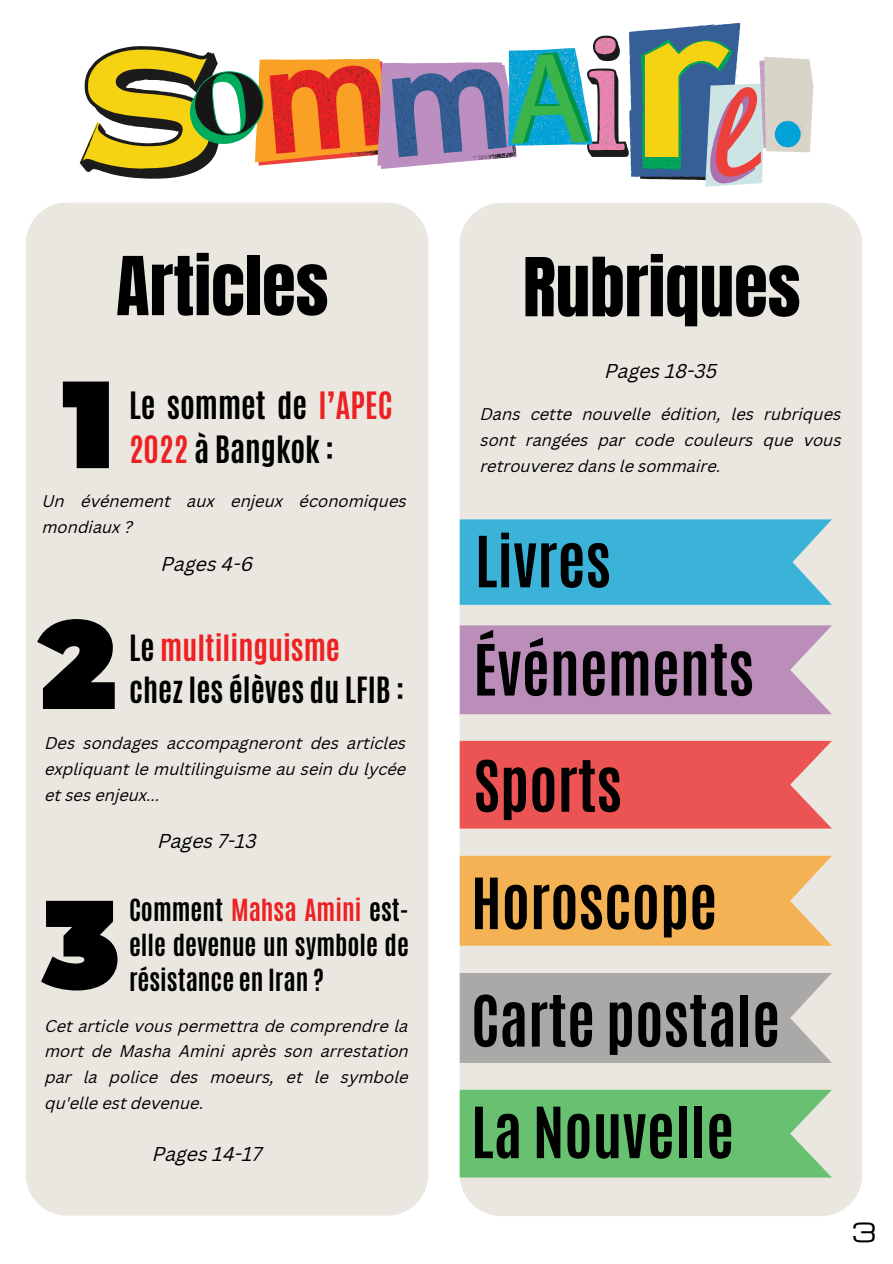
<style>
.page{position:relative;width:893px;height:1264px;background:#fff}
.page>*{position:absolute;margin:0;border:0;box-sizing:border-box;transform-origin:0 0}
.t1{font:69px "Anton";color:#000}
.t2{font:700 60px/108.1px "Antonio";color:#000}
.t3{font:700 31.5px/43.8px "Antonio";color:#000}
.t4{font:700 30.15px/41.7px "Antonio";color:#000}
.t5{font:700 25.5px/34.8px "Antonio";color:#000;text-align:justify}
.t6{font:25.5px "Michroma";color:#000}
.t7{font:italic 19.5px "Canva Sans";color:#000}
.t8{font:italic 16.5px/25.8px "Canva Sans";color:#000;text-align:justify}
.s1{color:#ed2123}
</style>
<div class="page">
<svg style="left:80px;top:23px;width:733px;height:164px"></svg>
<div style="left:26px;top:202px;width:402px;height:1013px;background:#eae7e0;border-radius:42px"></div>
<div style="left:459px;top:203px;width:403px;height:1013px;background:#eae7e0;border-radius:42px"></div>
<svg style="left:63px;top:381px;width:46px;height:87px"></svg>
<svg style="left:37px;top:619px;width:78px;height:90px"></svg>
<svg style="left:41px;top:900px;width:76px;height:90px"></svg>
<svg style="left:459px;top:519px;width:372px;height:86px;background:#45b6d9"></svg>
<svg style="left:459px;top:625px;width:372px;height:89px;background:#be93bc"></svg>
<svg style="left:459px;top:740px;width:372px;height:88px;background:#eb5c5c"></svg>
<svg style="left:459px;top:855px;width:372px;height:90px;background:#f4b55d"></svg>
<svg style="left:459px;top:1089px;width:372px;height:88px;background:#6fc377"></svg>
<svg style="left:459px;top:972px;width:372px;height:90px;background:#aeadab"></svg>
<h1 class="t1" style="left:116px;top:236px;width:214px">Articles</h1>
<h1 class="t1" style="left:523px;top:238px;width:279px">Rubriques</h1>
<h3 class="t3" style="left:129px;top:383px;width:265px">Le sommet de <span class="s1">l’APEC<br>2022</span> à Bangkok :</h3>
<p class="t8" style="left:42px;top:489px;width:365px">Un événement aux enjeux économiques mondiaux ?</p>
<p class="t7" style="left:161px;top:555px;width:93px">Pages 4-6</p>
<h3 class="t4" style="left:129px;top:627px;width:276px">Le <span class="s1">multilinguisme<br></span>chez les élèves du LFIB :</h3>
<p class="t8" style="left:45px;top:731px;width:363px">Des sondages accompagneront des articles expliquant le multilinguisme au sein du lycée et ses enjeux...</p>
<p class="t7" style="left:158px;top:833px;width:100px">Pages 7-13</p>
<h3 class="t5" style="left:129px;top:893px;width:281px">Comment <span class="s1">Mahsa Amini</span> est&shy;elle devenue un symbole de résistance en Iran ?</h3>
<p class="t8" style="left:45px;top:1014px;width:365px">Cet article vous permettra de comprendre la mort de Masha Amini après son arrestation par la police des moeurs, et le symbole qu'elle est devenue.</p>
<p class="t7" style="left:153px;top:1145px;width:111px">Pages 14-17</p>
<p class="t7" style="left:605px;top:363px;width:114px">Pages 18-35</p>
<p class="t8" style="left:480px;top:403px;width:362px">Dans cette nouvelle édition, les rubriques sont rangées par code couleurs que vous retrouverez dans le sommaire.</p>
<h2 class="t2" style="left:473px;top:508px;width:282px">Livres<br>Événements</h2>
<h2 class="t2" style="left:471px;top:727px;width:247px;line-height:117.3px">Sports<br>Horoscope</h2>
<h2 class="t2" style="left:471px;top:967px;width:310px">Carte postale</h2>
<h2 class="t2" style="left:471px;top:1078px;width:264px">La Nouvelle</h2>
<h3 class="t6" style="left:851px;top:1212px;width:26px">3</h3>
</div>
